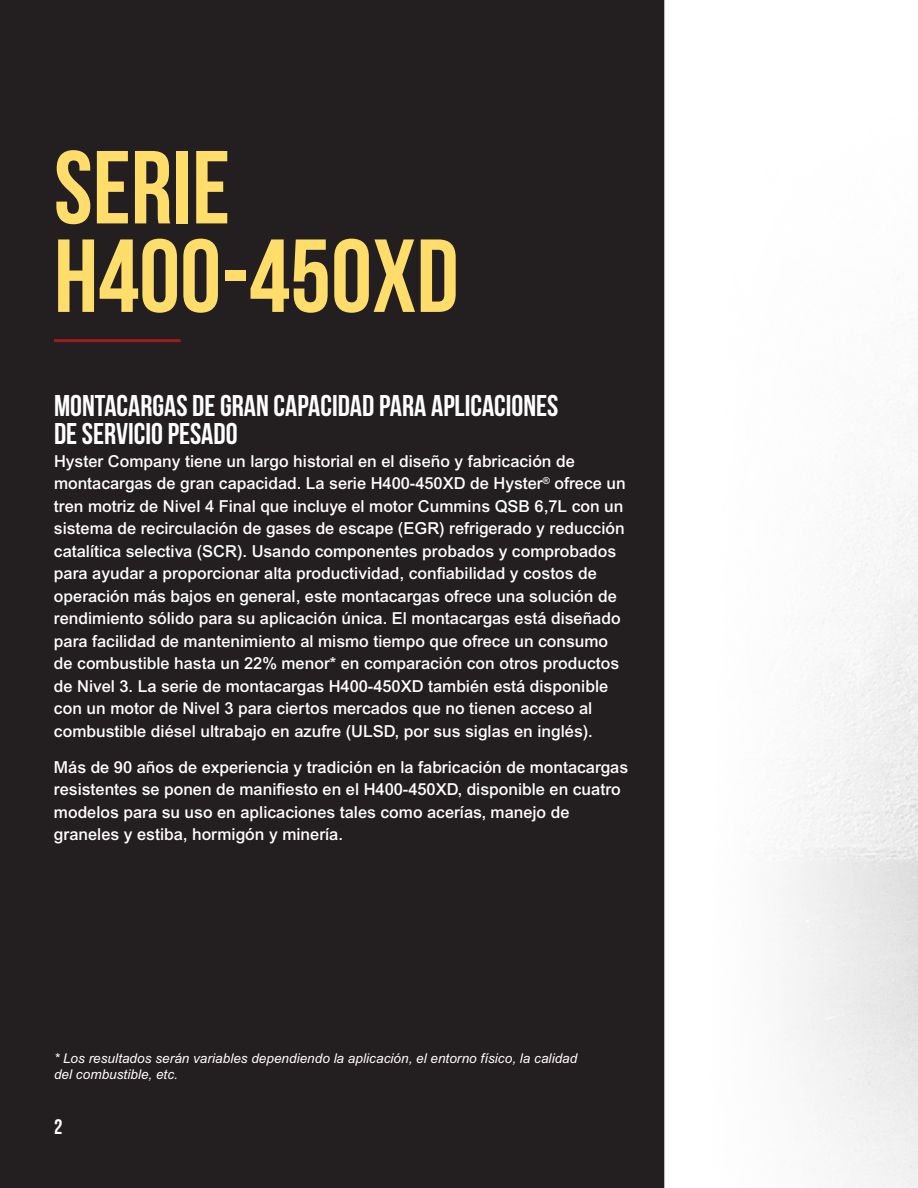
<style>
.page{position:relative;width:918px;height:1188px;background:#fff}
.page>*{position:absolute;margin:0;border:0;box-sizing:border-box;transform-origin:0 0}
.t1{font:103.5px/88.5px "Bebas Neue";color:#ffdd6b}
.t2{font:30px/28.5px "Bebas Neue";color:#fff}
.t3{font:21px "Bebas Neue";color:#fff}
.t4{font:500 16.5px/22.5px "Arial MT Std";color:#fff}
.t5{font:italic 13.5px/16.5px "Arial MT Std";letter-spacing:.005em;color:#fff}
</style>
<div class="page">
<div style="left:0;top:0;width:664px;height:1188px;background:#231f20"></div>
<hr style="left:54px;top:339px;width:127px;height:3px;background:#9e1c1f">
<h1 class="t1" style="left:54px;top:142px;width:406px">SERIE<br>H400-450XD</h1>
<h2 class="t2" style="left:54px;top:391px;width:506px">MONTACARGAS DE GRAN CAPACIDAD PARA APLICACIONES<br>DE SERVICIO PESADO</h2>
<p class="t4" style="left:54px;top:449px;width:573px">Hyster Company tiene un largo historial en el diseño y fabricación de montacargas de gran capacidad. La serie H400-450XD de Hyster<sup>®</sup> ofrece un tren motriz de Nivel 4 Final que incluye el motor Cummins QSB 6,7L con un sistema de recirculación de gases de escape (EGR) refrigerado y reducción catalítica selectiva (SCR). Usando componentes probados y comprobados para ayudar a proporcionar alta productividad, confiabilidad y costos de operación más bajos en general, este montacargas ofrece una solución de rendimiento sólido para su aplicación única. El montacargas está diseñado para facilidad de mantenimiento al mismo tiempo que ofrece un consumo de combustible hasta un 22% menor* en comparación con otros productos de Nivel 3. La serie de montacargas H400-450XD también está disponible con un motor de Nivel 3 para ciertos mercados que no tienen acceso al combustible diésel ultrabajo en azufre (ULSD, por sus siglas en inglés).</p>
<p class="t4" style="left:54px;top:756px;width:576px">Más de 90 años de experiencia y tradición en la fabricación de montacargas resistentes se ponen de manifiesto en el H400-450XD, disponible en cuatro modelos para su uso en aplicaciones tales como acerías, manejo de graneles y estiba, hormigón y minería.</p>
<p class="t5" style="left:54px;top:1050px;width:525px">* Los resultados serán variables dependiendo la aplicación, el entorno físico, la calidad del combustible, etc.</p>
<p class="t3" style="left:54px;top:1115px;width:10px">2</p>
</div>
